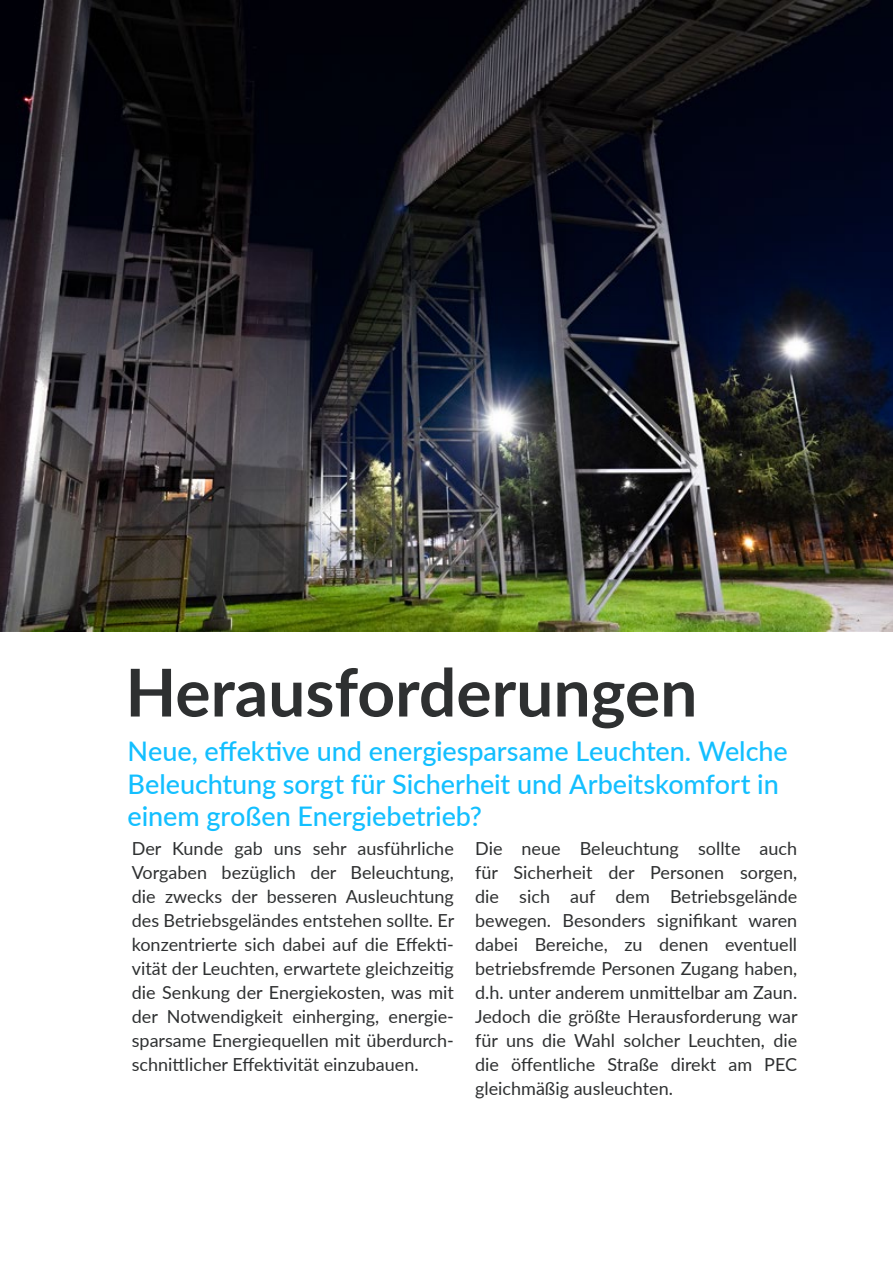
<style>
.page{position:relative;width:893px;height:1263px;background:#fff}
.page>*{position:absolute;margin:0;border:0;box-sizing:border-box;transform-origin:0 0}
.t1{font:700 66px "Lato";color:#2e3031}
.t2{font:500 27px/32.4px "Lato";color:#13bfff}
.t3{font:18px/24px "Lato";color:#2e3031;text-align:justify}
</style>
<div class="page">
<img style="left:0;top:0;width:893px;height:631px">
<h1 class="t1" style="left:125px;top:644px;width:573px">Herausforderungen</h1>
<h2 class="t2" style="left:128px;top:734px;width:662px">Neue, effektive und energiesparsame Leuchten. Welche<br>Beleuchtung sorgt für Sicherheit und Arbeitskomfort in einem großen Energiebetrieb?</h2>
<p class="t3" style="left:132px;top:836px;width:324px">Der Kunde gab uns sehr ausführliche Vorgaben bezüglich der Beleuchtung, die zwecks der besseren Ausleuchtung des Betriebsgeländes entstehen sollte. Er konzentrierte sich dabei auf die Effekti&shy;vität der Leuchten, erwartete gleichzeitig die Senkung der Energiekosten, was mit der Notwendigkeit einherging, energie&shy;sparsame Energiequellen mit überdurch&shy;schnittlicher Effektivität einzubauen.</p>
<p class="t3" style="left:475px;top:836px;width:324px">Die neue Beleuchtung sollte auch für Sicherheit der Personen sorgen, die sich auf dem Betriebsgelände bewegen. Besonders signifikant waren dabei Bereiche, zu denen eventuell betriebsfremde Personen Zugang haben, d.h. unter anderem unmittelbar am Zaun.<br>Jedoch die größte Herausforderung war für uns die Wahl solcher Leuchten, die die öffentliche Straße direkt am PEC gleichmäßig ausleuchten.</p>
</div>
